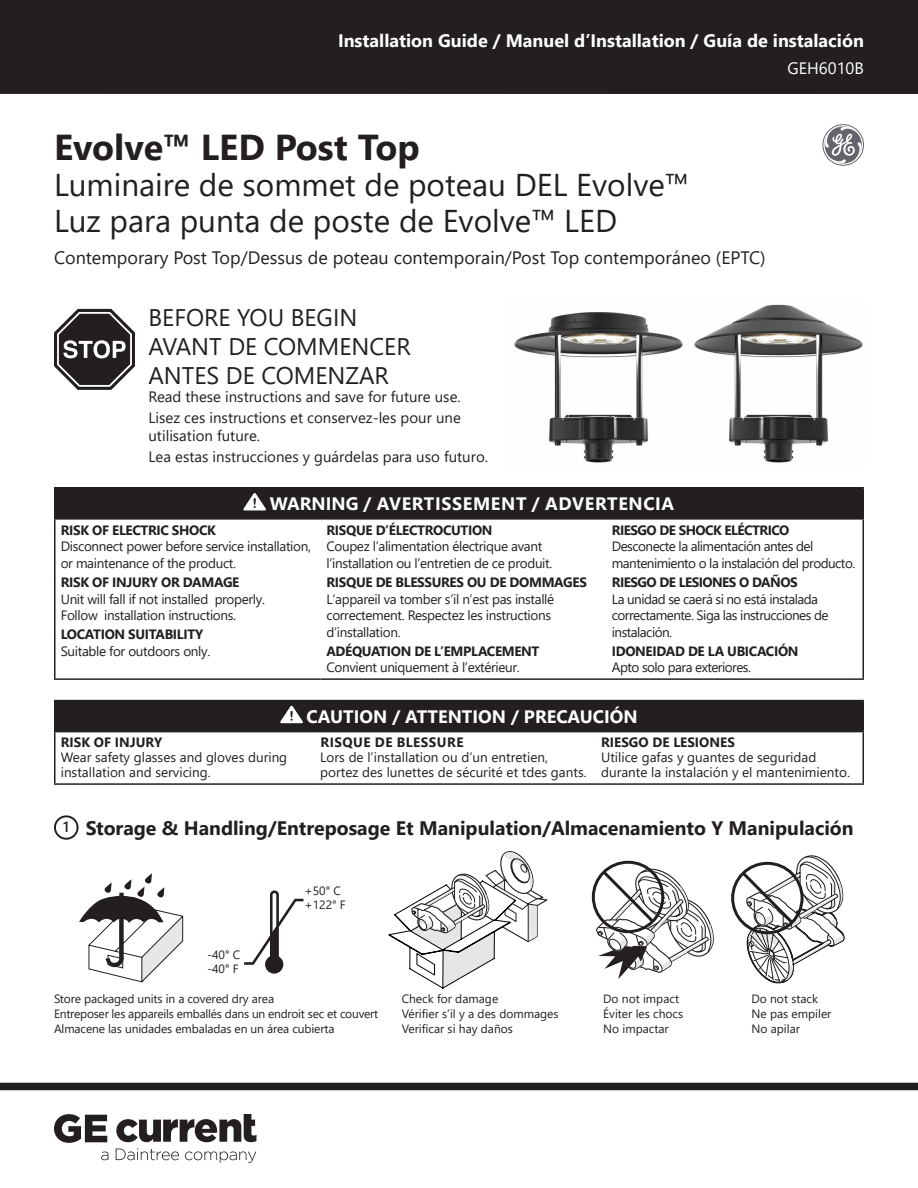
<style>
.page{position:relative;width:918px;height:1188px;background:#fff}
.page>*{position:absolute;margin:0;border:0;box-sizing:border-box;transform-origin:0 0}
.t1{font:700 36px "Segoe UI";color:#231f20}
.t2{font:31.5px "Segoe UI";color:#231f20}
.t3{font:24px "Segoe UI";color:#231f20}
.t4{font:700 19.5px "Segoe UI";color:#231f20}
.t5{font:700 18px "Segoe UI";color:#fff}
.t6{font:18px "Segoe UI";color:#231f20}
.t7{font:700 18px "Segoe UI";letter-spacing:.035em;color:#fff}
.t8{font:16.5px "Segoe UI";color:#fff}
.t9{font:15px/18px "Segoe UI";color:#231f20}
.t10{font:600 14.85px "Segoe UI";color:#231f20}
.t11{font:13.5px/16.5px "Segoe UI";letter-spacing:-.025em;color:#231f20}
.t12{font:13.5px/15px "Segoe UI";color:#231f20}
.t13{font:700 13.5px "Segoe UI";letter-spacing:-.025em;color:#231f20}
.t14{font:700 13.5px "Segoe UI";color:#231f20}
.t15{font:700 13.5px "Segoe UI";letter-spacing:.035em;color:#231f20}
.t16{font:12px/15px "Segoe UI";letter-spacing:-.01em;color:#231f20}
</style>
<div class="page">
<div style="left:0;top:0;width:918px;height:94px;background:#231f20"></div>
<div style="left:0;top:1083px;width:918px;height:7px;background:#231f20"></div>
<svg style="left:101px;top:1152px;width:7px;height:8px"></svg>
<svg style="left:116px;top:1148px;width:63px;height:12px"></svg>
<svg style="left:185px;top:1151px;width:71px;height:12px"></svg>
<svg style="left:54px;top:1114px;width:53px;height:29px"></svg>
<svg style="left:116px;top:1114px;width:140px;height:28px"></svg>
<svg style="left:822px;top:124px;width:42px;height:42px"></svg>
<div style="left:55px;top:701px;width:808px;height:31px;background:#231f20"></div>
<hr style="left:54px;top:700px;width:260px;height:1px;background:#231f20">
<hr style="left:54px;top:701px;width:2px;height:30px;background:#231f20">
<hr style="left:314px;top:700px;width:281px;height:1px;background:#231f20">
<hr style="left:595px;top:700px;width:269px;height:1px;background:#231f20">
<hr style="left:862px;top:701px;width:2px;height:30px;background:#231f20">
<hr style="left:54px;top:731px;width:260px;height:1px;background:#231f20">
<hr style="left:54px;top:732px;width:2px;height:51px;background:#231f20">
<hr style="left:595px;top:731px;width:269px;height:1px;background:#231f20">
<hr style="left:862px;top:732px;width:2px;height:51px;background:#231f20">
<hr style="left:54px;top:783px;width:260px;height:2px;background:#231f20">
<hr style="left:314px;top:783px;width:281px;height:2px;background:#231f20">
<hr style="left:595px;top:783px;width:269px;height:2px;background:#231f20">
<svg style="left:280px;top:705px;width:23px;height:18px"></svg>
<svg style="left:54px;top:308px;width:81px;height:82px"></svg>
<div style="left:55px;top:488px;width:808px;height:31px;background:#231f20"></div>
<hr style="left:54px;top:487px;width:266px;height:2px;background:#231f20">
<hr style="left:54px;top:489px;width:2px;height:29px;background:#231f20">
<hr style="left:320px;top:487px;width:286px;height:2px;background:#231f20">
<hr style="left:606px;top:487px;width:258px;height:2px;background:#231f20">
<hr style="left:862px;top:489px;width:2px;height:29px;background:#231f20">
<hr style="left:54px;top:518px;width:266px;height:2px;background:#231f20">
<hr style="left:54px;top:520px;width:2px;height:158px;background:#231f20">
<hr style="left:320px;top:518px;width:286px;height:2px;background:#231f20">
<hr style="left:606px;top:518px;width:258px;height:2px;background:#231f20">
<hr style="left:862px;top:520px;width:2px;height:158px;background:#231f20">
<hr style="left:54px;top:678px;width:266px;height:2px;background:#231f20">
<hr style="left:320px;top:678px;width:286px;height:2px;background:#231f20">
<hr style="left:606px;top:678px;width:258px;height:2px;background:#231f20">
<svg style="left:243px;top:493px;width:23px;height:17px"></svg>
<img style="left:514px;top:304px;width:349px;height:159px">
<div style="left:54px;top:815px;width:25px;height:25px;border:2px solid #231f20;border-radius:50%"></div>
<svg style="left:244px;top:890px;width:59px;height:84px"></svg>
<svg style="left:79px;top:873px;width:105px;height:110px"></svg>
<svg style="left:388px;top:851px;width:160px;height:138px"></svg>
<div style="left:592px;top:861px;width:72px;height:72px;border:3px solid #231f20;border-radius:50%"></div>
<svg style="left:596px;top:867px;width:118px;height:112px"></svg>
<svg style="left:739px;top:855px;width:106px;height:129px"></svg>
<p class="t5" style="left:338px;top:24px;width:527px">Installation Guide / Manuel d’Installation / Guía de instalación</p>
<p class="t8" style="left:788px;top:53px;width:78px">GEH6010B</p>
<p class="t1" style="left:54px;top:113px;width:367px">Evolve™ LED Post Top</p>
<p class="t2" style="left:54px;top:155px;width:637px">Luminaire de sommet de poteau DEL Evolve™</p>
<p class="t2" style="left:54px;top:191px;width:565px">Luz para punta de poste de Evolve™ LED</p>
<p class="t6" style="left:54px;top:240px;width:713px">Contemporary Post Top/Dessus de poteau contemporain/Post Top contemporáneo (EPTC)</p>
<p class="t3" style="left:148px;top:295px;width:210px">BEFORE YOU BEGIN</p>
<p class="t3" style="left:148px;top:324px;width:264px">AVANT DE COMMENCER</p>
<p class="t3" style="left:148px;top:353px;width:242px">ANTES DE COMENZAR</p>
<p class="t9" style="left:148px;top:386px;width:314px">Read these instructions and save for future use.</p>
<p class="t9" style="left:148px;top:408px;width:314px">Lisez ces instructions et conservez-les pour une utilisation future.</p>
<p class="t9" style="left:148px;top:447px;width:341px">Lea estas instrucciones y guárdelas para uso futuro.</p>
<p class="t7" style="left:270px;top:487px;width:406px">WARNING / AVERTISSEMENT / ADVERTENCIA</p>
<p class="t13" style="left:61px;top:517px;width:157px">RISK OF ELECTRIC SHOCK</p>
<p class="t11" style="left:61px;top:537px;width:252px">Disconnect power before service installation, or maintenance of the product.</p>
<p class="t13" style="left:61px;top:570px;width:180px">RISK OF INJURY OR DAMAGE</p>
<p class="t11" style="left:61px;top:590px;width:206px">Unit will fall if not installed properly.<br>Follow installation instructions.</p>
<p class="t13" style="left:61px;top:622px;width:144px">LOCATION SUITABILITY</p>
<p class="t11" style="left:61px;top:641px;width:151px">Suitable for outdoors only.</p>
<p class="t13" style="left:326px;top:517px;width:168px">RISQUE D’ÉLECTROCUTION</p>
<p class="t11" style="left:326px;top:537px;width:227px">Coupez l’alimentation électrique avant l’installation ou l’entretien de ce produit.</p>
<p class="t13" style="left:326px;top:570px;width:262px">RISQUE DE BLESSURES OU DE DOMMAGES</p>
<p class="t11" style="left:326px;top:590px;width:229px">L’appareil va tomber s’il n’est pas installé correctement. Respectez les instructions d’installation.</p>
<p class="t13" style="left:326px;top:638px;width:215px">ADÉQUATION DE L’EMPLACEMENT</p>
<p class="t11" style="left:326px;top:658px;width:195px">Convient uniquement à l’extérieur.</p>
<p class="t13" style="left:612px;top:517px;width:179px">RIESGO DE SHOCK ELÉCTRICO</p>
<p class="t11" style="left:612px;top:537px;width:245px">Desconecte la alimentación antes del mantenimiento o la instalación del producto.</p>
<p class="t13" style="left:612px;top:570px;width:187px">RIESGO DE LESIONES O DAÑOS</p>
<p class="t11" style="left:612px;top:590px;width:218px">La unidad se caerá si no está instalada correctamente. Siga las instrucciones de instalación.</p>
<p class="t13" style="left:612px;top:638px;width:188px">IDONEIDAD DE LA UBICACIÓN</p>
<p class="t11" style="left:612px;top:658px;width:141px">Apto solo para exteriores.</p>
<p class="t14" style="left:61px;top:730px;width:103px">RISK OF INJURY</p>
<p class="t12" style="left:61px;top:749px;width:228px">Wear safety glasses and gloves during installation and servicing.</p>
<p class="t5" style="left:307px;top:700px;width:333px">CAUTION / ATTENTION / PRECAUCIÓN</p>
<p class="t15" style="left:321px;top:730px;width:145px">RISQUE DE BLESSURE</p>
<p class="t12" style="left:320px;top:749px;width:268px">Lors de l’installation ou d’un entretien, portez des lunettes de sécurité et tdes gants.</p>
<p class="t14" style="left:601px;top:730px;width:135px">RIESGO DE LESIONES</p>
<p class="t12" style="left:601px;top:749px;width:250px">Utilice gafas y guantes de seguridad durante la instalación y el mantenimiento.</p>
<p class="t10" style="left:63px;top:813px;width:7px">1</p>
<p class="t4" style="left:86px;top:810px;width:769px">Storage &amp; Handling/Entreposage Et Manipulation/Almacenamiento Y Manipulación</p>
<p class="t16" style="left:207px;top:946px;width:34px">-40° C</p>
<p class="t16" style="left:207px;top:960px;width:33px">-40° F</p>
<p class="t16" style="left:305px;top:883px;width:38px">+50° C</p>
<p class="t16" style="left:305px;top:896px;width:43px">+122° F</p>
<p class="t16" style="left:54px;top:990px;width:222px">Store packaged units in a covered dry area</p>
<p class="t16" style="left:54px;top:1005px;width:326px">Entreposer les appareils emballés dans un endroit sec et couvert<br>Almacene las unidades embaladas en un área cubierta</p>
<p class="t16" style="left:402px;top:990px;width:98px">Check for damage</p>
<p class="t16" style="left:402px;top:1005px;width:158px">Vérifier s’il y a des dommages<br>Verificar si hay daños</p>
<p class="t16" style="left:603px;top:990px;width:77px">Do not impact</p>
<p class="t16" style="left:603px;top:1005px;width:82px">Éviter les chocs</p>
<p class="t16" style="left:603px;top:1020px;width:67px">No impactar</p>
<p class="t16" style="left:751px;top:990px;width:68px">Do not stack</p>
<p class="t16" style="left:751px;top:1005px;width:82px">Ne pas empiler</p>
<p class="t16" style="left:751px;top:1020px;width:50px">No apilar</p>
</div>
